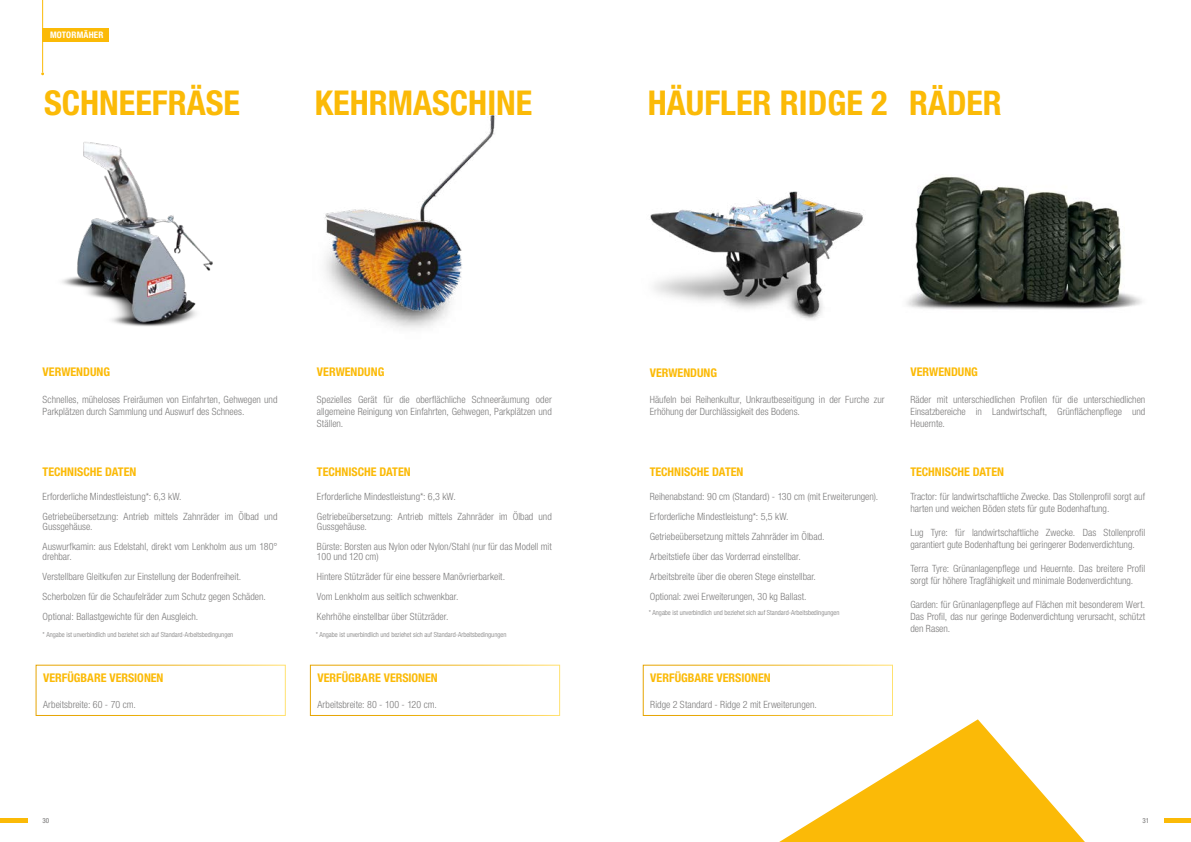
<style>
.page{position:relative;width:1191px;height:842px;background:#fff}
.page>*{position:absolute;margin:0;border:0;box-sizing:border-box;transform-origin:0 0}
.t1{font:700 condensed 34.2px "Helvetica Neue LT Std";color:#fbba07}
.t2{font:700 condensed 34px "Helvetica Neue LT Std";color:#fbba07}
.t3{font:700 condensed 12px "Helvetica Neue LTW1 G";color:#fbba07}
.t4{font:300 condensed 10px/20px "Helvetica Neue LTW1 G";color:#7c7b7b}
.t5{font:700 condensed 9px "Helvetica Neue LT Std";letter-spacing:.02em;color:#fff}
.t6{font:300 condensed 7px "Helvetica Neue LT Std";color:#7c7b7b}
.t7{font:condensed 7px "Helvetica Neue LT Std";color:#706f6f}
</style>
<div class="page">
<img style="left:62px;top:142px;width:151px;height:185px">
<img style="left:325px;top:114px;width:170px;height:215px">
<img style="left:906px;top:176px;width:236px;height:134px">
<img style="left:650px;top:191px;width:213px;height:129px">
<svg style="left:779px;top:719px;width:306px;height:123px"></svg>
<hr style="left:42px;top:0;width:1px;height:72px;background:#fbba07">
<div style="left:43px;top:28px;width:66px;height:14px;background:#fbba07"></div>
<div style="left:36px;top:665px;width:250px;height:51px;border:1px solid #fff"></div>
<div style="left:310px;top:665px;width:250px;height:51px;border:1px solid #fff"></div>
<div style="left:643px;top:665px;width:250px;height:51px;border:1px solid #fff"></div>
<hr style="left:1164px;top:819px;width:27px;height:4px;background:#fbba07">
<hr style="left:0;top:819px;width:27px;height:4px;background:#fbba07">
<p class="t5" style="left:50px;top:29px;width:55px">MOTORMÄHER</p>
<h1 class="t1" style="left:648px;top:82px;width:241px">HÄUFLER RIDGE 2</h1>
<h1 class="t1" style="left:44px;top:82px;width:197px">SCHNEEFRÄSE</h1>
<h1 class="t1" style="left:315px;top:82px;width:219px">KEHRMASCHINE</h1>
<h2 class="t2" style="left:909px;top:82px;width:94px">RÄDER</h2>
<p class="t3" style="left:43px;top:365px;width:69px">VERWENDUNG</p>
<p class="t4" style="left:43px;top:393px;width:236px;line-height:12px">Schnelles, müheloses Freiräumen von Einfahrten, Gehwegen und<br>Parkplätzen durch Sammlung und Auswurf des Schnees.</p>
<p class="t3" style="left:43px;top:464px;width:95px">TECHNISCHE DATEN</p>
<p class="t4" style="left:43px;top:487px;width:236px">Erforderliche Mindestleistung*: 6,3 kW.<br>Getriebeübersetzung: Antrieb mittels Zahnräder im Ölbad und</p>
<p class="t4" style="left:43px;top:517px;width:236px">Gussgehäuse.<br>Auswurfkamin: aus Edelstahl, direkt vom Lenkholm aus um 180°</p>
<p class="t4" style="left:43px;top:547px;width:225px">drehbar.<br>Verstellbare Gleitkufen zur Einstellung der Bodenfreiheit.<br>Scherbolzen für die Schaufelräder zum Schutz gegen Schäden.<br>Optional: Ballastgewichte für den Ausgleich.</p>
<p class="t3" style="left:317px;top:365px;width:69px">VERWENDUNG</p>
<p class="t4" style="left:317px;top:393px;width:236px;line-height:12px;text-align:justify">Spezielles Gerät für die oberflächliche Schneeräumung oder allgemeine Reinigung von Einfahrten, Gehwegen, Parkplätzen und Ställen.</p>
<p class="t3" style="left:317px;top:464px;width:95px">TECHNISCHE DATEN</p>
<p class="t4" style="left:317px;top:487px;width:236px">Erforderliche Mindestleistung*: 6,3 kW.<br>Getriebeübersetzung: Antrieb mittels Zahnräder im Ölbad und</p>
<p class="t4" style="left:317px;top:517px;width:236px">Gussgehäuse.<br>Bürste: Borsten aus Nylon oder Nylon/Stahl (nur für das Modell mit</p>
<p class="t4" style="left:317px;top:547px;width:190px">100 und 120 cm)<br>Hintere Stützräder für eine bessere Manövrierbarkeit.<br>Vom Lenkholm aus seitlich schwenkbar.<br>Kehrhöhe einstellbar über Stützräder.</p>
<p class="t6" style="left:43px;top:631px;width:192px">* Angabe ist unverbindlich und beziehet sich auf Standard-Arbeitsbedingungen</p>
<p class="t6" style="left:316px;top:630px;width:192px">* Angabe ist unverbindlich und beziehet sich auf Standard-Arbeitsbedingungen</p>
<p class="t3" style="left:43px;top:670px;width:122px">VERFÜGBARE VERSIONEN</p>
<p class="t4" style="left:43px;top:695px;width:94px">Arbeitsbreite: 60 - 70 cm.</p>
<p class="t3" style="left:317px;top:670px;width:122px">VERFÜGBARE VERSIONEN</p>
<p class="t4" style="left:317px;top:695px;width:121px">Arbeitsbreite: 80 - 100 - 120 cm.</p>
<p class="t3" style="left:649px;top:365px;width:69px">VERWENDUNG</p>
<p class="t4" style="left:649px;top:394px;width:236px;line-height:12px">Häufeln bei Reihenkultur, Unkrautbeseitigung in der Furche zur<br>Erhöhung der Durchlässigkeit des Bodens.</p>
<p class="t3" style="left:649px;top:464px;width:95px">TECHNISCHE DATEN</p>
<p class="t4" style="left:649px;top:487px;width:230px">Reihenabstand: 90 cm (Standard) - 130 cm (mit Erweiterungen).<br>Erforderliche Mindestleistung*: 5,5 kW.<br>Getriebeübersetzung mittels Zahnräder im Ölbad.<br>Arbeitstiefe über das Vorderrad einstellbar.<br>Arbeitsbreite über die oberen Stege einstellbar.<br>Optional: zwei Erweiterungen, 30 kg Ballast.</p>
<p class="t6" style="left:649px;top:609px;width:192px">* Angabe ist unverbindlich und beziehet sich auf Standard-Arbeitsbedingungen</p>
<p class="t3" style="left:650px;top:670px;width:122px">VERFÜGBARE VERSIONEN</p>
<p class="t4" style="left:650px;top:695px;width:168px">Ridge 2 Standard - Ridge 2 mit Erweiterungen.</p>
<p class="t3" style="left:910px;top:365px;width:69px">VERWENDUNG</p>
<p class="t4" style="left:910px;top:393px;width:236px;line-height:12px;text-align:justify">Räder mit unterschiedlichen Profilen für die unterschiedlichen Einsatzbereiche in Landwirtschaft, Grünflächenpflege und Heuernte.</p>
<p class="t3" style="left:910px;top:464px;width:95px">TECHNISCHE DATEN</p>
<p class="t4" style="left:910px;top:490px;width:236px;line-height:12px">Tractor: für landwirtschaftliche Zwecke. Das Stollenprofil sorgt auf harten und weichen Böden stets für gute Bodenhaftung.</p>
<p class="t4" style="left:910px;top:526px;width:236px;line-height:12px">Lug Tyre: für landwirtschaftliche Zwecke. Das Stollenprofil garantiert gute Bodenhaftung bei geringerer Bodenverdichtung.</p>
<p class="t4" style="left:910px;top:562px;width:236px;line-height:12px">Terra Tyre: Grünanlagenpflege und Heuernte. Das breitere Profil sorgt für höhere Tragfähigkeit und minimale Bodenverdichtung.</p>
<p class="t4" style="left:910px;top:598px;width:236px;line-height:12px;text-align:justify">Garden: für Grünanlagenpflege auf Flächen mit besonderem Wert.<br>Das Profil, das nur geringe Bodenverdichtung verursacht, schützt den Rasen.</p>
<p class="t7" style="left:43px;top:817px;width:8px">30</p>
<p class="t7" style="left:1142px;top:817px;width:8px">31</p>
</div>
